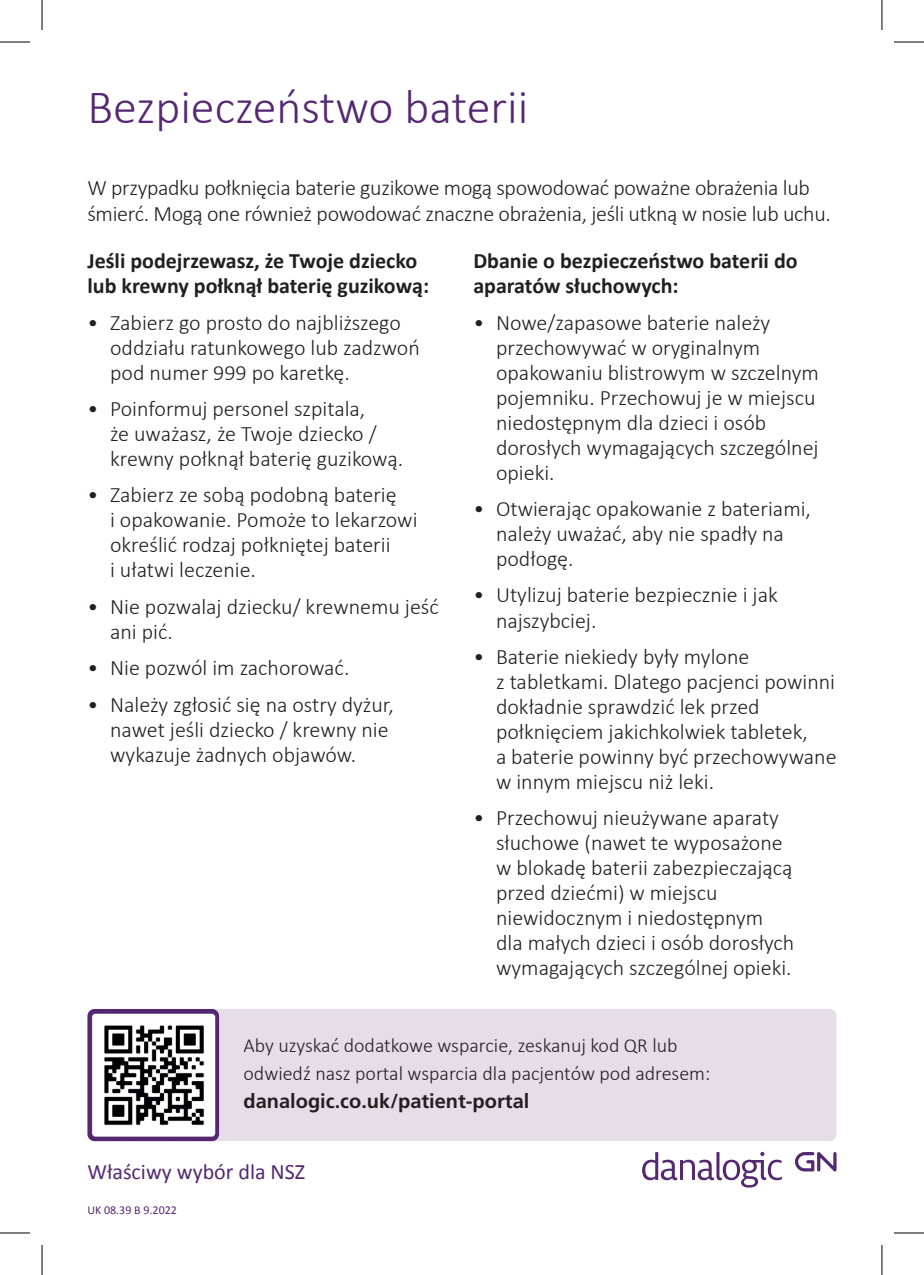
<style>
.page{position:relative;width:924px;height:1275px;background:#fff}
.page>*{position:absolute;margin:0;border:0;box-sizing:border-box;transform-origin:0 0}
.t1{font:300 48px "Calibri";color:#552872}
.t2{font:300 22px/25px "Calibri";color:#231f20}
.t3{font:700 22px/25px "Calibri";color:#231f20}
.t4{font:22px "Calibri";color:#552872}
.t5{font:300 20px/28px "Calibri";color:#231f20}
.t6{font:12px "Calibri";color:#552872}
.s1{font-family:"Frutiger";font-weight:700}
</style>
<div class="page">
<svg style="left:795px;top:1152px;width:41px;height:19px"></svg>
<svg style="left:642px;top:1151px;width:139px;height:36px"></svg>
<div style="left:87px;top:1009px;width:749px;height:132px;background:#e5dee9;border-radius:7px"></div>
<img style="left:87px;top:1009px;width:132px;height:132px">
<hr style="left:0;top:42px;width:30px;height:1px;background:#000">
<hr style="left:893px;top:42px;width:30px;height:1px;background:#000">
<hr style="left:0;top:1232px;width:30px;height:1px;background:#000">
<hr style="left:893px;top:1232px;width:30px;height:1px;background:#000">
<hr style="left:42px;top:0;width:1px;height:30px;background:#000">
<hr style="left:42px;top:1245px;width:1px;height:30px;background:#000">
<hr style="left:881px;top:0;width:1px;height:30px;background:#000">
<hr style="left:881px;top:1245px;width:1px;height:30px;background:#000">
<p class="t1" style="left:87px;top:78px;width:442px">Bezpieczeństwo baterii</p>
<p class="t2" style="left:87px;top:173px;width:744px;line-height:26px">W przypadku połknięcia baterie guzikowe mogą spowodować poważne obrażenia lub śmierć. Mogą one również powodować znaczne obrażenia, jeśli utkną w nosie lub uchu.</p>
<p class="t3" style="left:87px;top:247px;width:343px">Jeśli podejrzewasz, że Twoje dziecko lub krewny połknął baterię guzikową:</p>
<p class="t2" style="left:110px;top:309px;width:311px;text-indent:-23px">• Zabierz go prosto do najbliższego oddziału ratunkowego lub zadzwoń pod numer 999 po karetkę.</p>
<p class="t2" style="left:110px;top:395px;width:294px;text-indent:-23px">• Poinformuj personel szpitala,<br>że uważasz, że Twoje dziecko / krewny połknął baterię guzikową.</p>
<p class="t2" style="left:110px;top:481px;width:309px;text-indent:-23px">• Zabierz ze sobą podobną baterię<br>i opakowanie. Pomoże to lekarzowi określić rodzaj połkniętej baterii<br>i ułatwi leczenie.</p>
<p class="t2" style="left:110px;top:593px;width:330px;text-indent:-23px">• Nie pozwalaj dziecku/ krewnemu jeść ani pić.</p>
<p class="t2" style="left:87px;top:654px;width:263px">• Nie pozwól im zachorować.</p>
<p class="t2" style="left:110px;top:690px;width:285px;text-indent:-23px">• Należy zgłosić się na ostry dyżur, nawet jeśli dziecko / krewny nie wykazuje żadnych objawów.</p>
<p class="t3" style="left:473px;top:247px;width:326px">Dbanie o bezpieczeństwo baterii do aparatów słuchowych:</p>
<p class="t2" style="left:496px;top:309px;width:324px;text-indent:-23px">• Nowe/zapasowe baterie należy przechowywać w oryginalnym opakowaniu blistrowym w szczelnym pojemniku. Przechowuj je w miejscu niedostępnym dla dzieci i osób dorosłych wymagających szczególnej opieki.</p>
<p class="t2" style="left:496px;top:495px;width:316px;text-indent:-23px">• Otwierając opakowanie z bateriami, należy uważać, aby nie spadły na podłogę.</p>
<p class="t2" style="left:496px;top:581px;width:283px;text-indent:-23px">• Utylizuj baterie bezpiecznie i jak najszybciej.</p>
<p class="t2" style="left:496px;top:643px;width:342px;text-indent:-23px">• Baterie niekiedy były mylone<br>z tabletkami. Dlatego pacjenci powinni dokładnie sprawdzić lek przed połknięciem jakichkolwiek tabletek,<br>a baterie powinny być przechowywane w innym miejscu niż leki.</p>
<p class="t2" style="left:496px;top:804px;width:300px;text-indent:-23px">• Przechowuj nieużywane aparaty słuchowe (nawet te wyposażone w blokadę baterii zabezpieczającą przed dziećmi) w miejscu niewidocznym i niedostępnym dla małych dzieci i osób dorosłych wymagających szczególnej opieki.</p>
<p class="t5" style="left:243px;top:1030px;width:468px">Aby uzyskać dodatkowe wsparcie, zeskanuj kod QR lub odwiedź nasz portal wsparcia dla pacjentów pod adresem: <span class="s1">danalogic.co.uk/patient-portal</span></p>
<p class="t4" style="left:87px;top:1158px;width:219px">Właściwy wybór dla NSZ</p>
<p class="t6" style="left:87px;top:1202px;width:91px">UK 08.39 B 9.2022</p>
</div>
